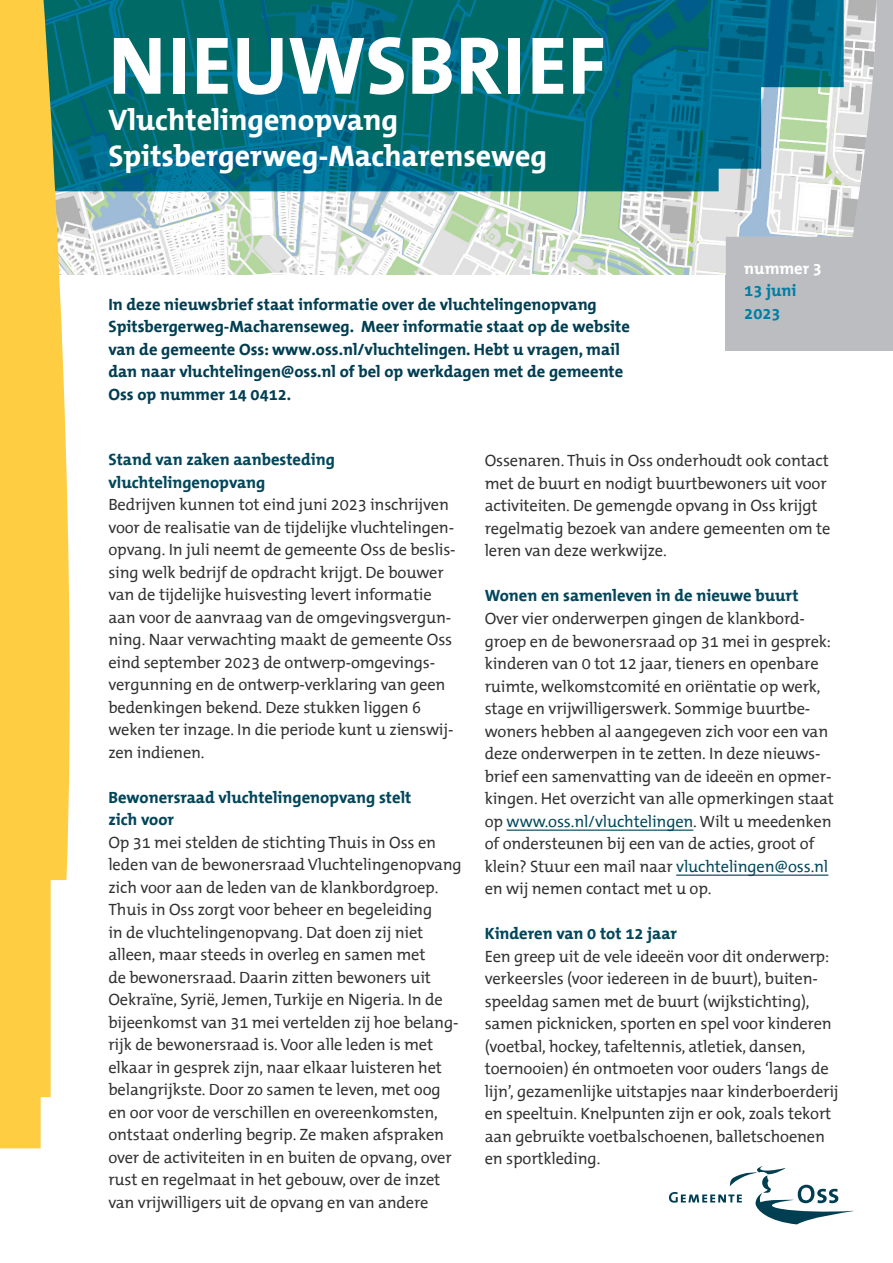
<style>
.page{position:relative;width:893px;height:1263px;background:#fff}
.page>*{position:absolute;margin:0;border:0;box-sizing:border-box;transform-origin:0 0}
.Titel{font:700 82.5px "The Mix Office";color:#fff}
.Kop{font:700 30px/36px "The Mix Office";color:#fff}
.t1{font:16.5px/22.5px "The Mix Office";letter-spacing:-.01em;color:#312f30}
.Inleiding{font:700 16.5px/22.5px "The Mix Office";color:#003e52}
.Alineakop{font:700 16.5px/22.5px "The Mix Office";color:#00465a}
.Inleiding-2{font:700 16.5px "The Mix Office";color:#007ea5}
.Inleiding-3{font:700 16.5px "The Mix Office";color:#fff}
.s1{color:#00465a}
</style>
<div class="page">
<div style="left:726px;top:0;width:167px;height:351px;background:#bcbdc0"></div>
<img style="left:81px;top:0;width:796px;height:275px">
<svg style="left:81px;top:0;width:763px;height:191px;background:#0d7381"></svg>
<svg style="left:0;top:0;width:81px;height:1148px;fill:#ffcd41"></svg>
<svg style="left:669px;top:1166px;width:185px;height:58px"></svg>
<hr style="left:507px;top:829px;width:186px;height:2px;background:#00465a">
<hr style="left:676px;top:874px;width:152px;height:2px;background:#00465a">
<h1 class="Titel" style="left:108px;top:22px;width:499px">NIEUWSBRIEF</h1>
<h2 class="Kop" style="left:108px;top:102px;width:440px">Vluchtelingenopvang<br>Spitsbergerweg-Macharenseweg</h2>
<p class="Inleiding" style="left:108px;top:293px;width:523px">In deze nieuwsbrief staat informatie over de vluchtelingenopvang Spitsbergerweg-Macharenseweg. Meer informatie staat op de website van de gemeente Oss: www.oss.nl/vluchtelingen. Hebt u vragen, mail dan naar vluchtelingen@oss.nl of bel op werkdagen met de gemeente Oss op nummer 14 0412.</p>
<p class="Inleiding-3" style="left:744px;top:259px;width:79px">nummer 3</p>
<p class="Inleiding-2" style="left:744px;top:282px;width:54px">13 juni</p>
<p class="Inleiding-2" style="left:744px;top:304px;width:38px">2023</p>
<h3 class="Alineakop" style="left:108px;top:449px;width:228px">Stand van zaken aanbesteding vluchtelingenopvang</h3>
<p class="t1" style="left:108px;top:494px;width:349px">Bedrijven kunnen tot eind juni 2023 inschrijven voor de realisatie van de tijdelijke vluchtelingen&shy;opvang. In juli neemt de gemeente Oss de beslis&shy;sing welk bedrijf de opdracht krijgt. De bouwer van de tijdelijke huisvesting levert informatie aan voor de aanvraag van de omgevingsvergun&shy;ning. Naar verwachting maakt de gemeente Oss eind september 2023 de ontwerp-omgevings&shy;vergunning en de ontwerp-verklaring van geen bedenkingen bekend. Deze stukken liggen 6 weken ter inzage. In die periode kunt u zienswij&shy;zen indienen.</p>
<h3 class="Alineakop" style="left:108px;top:786px;width:304px">Bewonersraad vluchtelingenopvang stelt zich voor</h3>
<p class="t1" style="left:108px;top:832px;width:355px">Op 31 mei stelden de stichting Thuis in Oss en leden van de bewonersraad Vluchtelingenopvang zich voor aan de leden van de klankbordgroep.<br>Thuis in Oss zorgt voor beheer en begeleiding<br>in de vluchtelingenopvang. Dat doen zij niet alleen, maar steeds in overleg en samen met<br>de bewonersraad. Daarin zitten bewoners uit Oekraïne, Syrië, Jemen, Turkije en Nigeria. In de bijeenkomst van 31 mei vertelden zij hoe belang&shy;rijk de bewonersraad is. Voor alle leden is met elkaar in gesprek zijn, naar elkaar luisteren het belangrijkste. Door zo samen te leven, met oog en oor voor de verschillen en overeenkomsten, ontstaat onderling begrip. Ze maken afspraken over de activiteiten in en buiten de opvang, over rust en regelmaat in het gebouw, over de inzet van vrijwilligers uit de opvang en van andere</p>
<p class="t1" style="left:485px;top:450px;width:347px">Ossenaren. Thuis in Oss onderhoudt ook contact met de buurt en nodigt buurtbewoners uit voor activiteiten. De gemengde opvang in Oss krijgt regelmatig bezoek van andere gemeenten om te leren van deze werkwijze.</p>
<h3 class="Alineakop" style="left:485px;top:585px;width:315px">Wonen en samenleven in de nieuwe buurt</h3>
<p class="t1" style="left:485px;top:608px;width:351px">Over vier onderwerpen gingen de klankbord&shy;groep en de bewonersraad op 31 mei in gesprek: kinderen van 0 tot 12 jaar, tieners en openbare ruimte, welkomstcomité en oriëntatie op werk, stage en vrijwilligerswerk. Sommige buurtbe&shy;woners hebben al aangegeven zich voor een van deze onderwerpen in te zetten. In deze nieuws&shy;brief een samenvatting van de ideeën en opmer&shy;kingen. Het overzicht van alle opmerkingen staat op <span class="s1">www.oss.nl/vluchtelingen</span>. Wilt u meedenken of ondersteunen bij een van de acties, groot of klein? Stuur een mail naar <span class="s1">vluchtelingen@oss.nl </span>en wij nemen contact met u op.</p>
<h3 class="Alineakop" style="left:485px;top:923px;width:194px">Kinderen van 0 tot 12 jaar</h3>
<p class="t1" style="left:485px;top:945px;width:355px">Een greep uit de vele ideeën voor dit onderwerp: verkeersles (voor iedereen in de buurt), buiten&shy;speeldag samen met de buurt (wijkstichting), samen picknicken, sporten en spel voor kinderen (voetbal, hockey, tafeltennis, atletiek, dansen, toernooien) én ontmoeten voor ouders ‘langs de lijn’, gezamenlijke uitstapjes naar kinderboerderij en speeltuin. Knelpunten zijn er ook, zoals tekort aan gebruikte voetbalschoenen, balletschoenen en sportkleding.</p>
</div>
